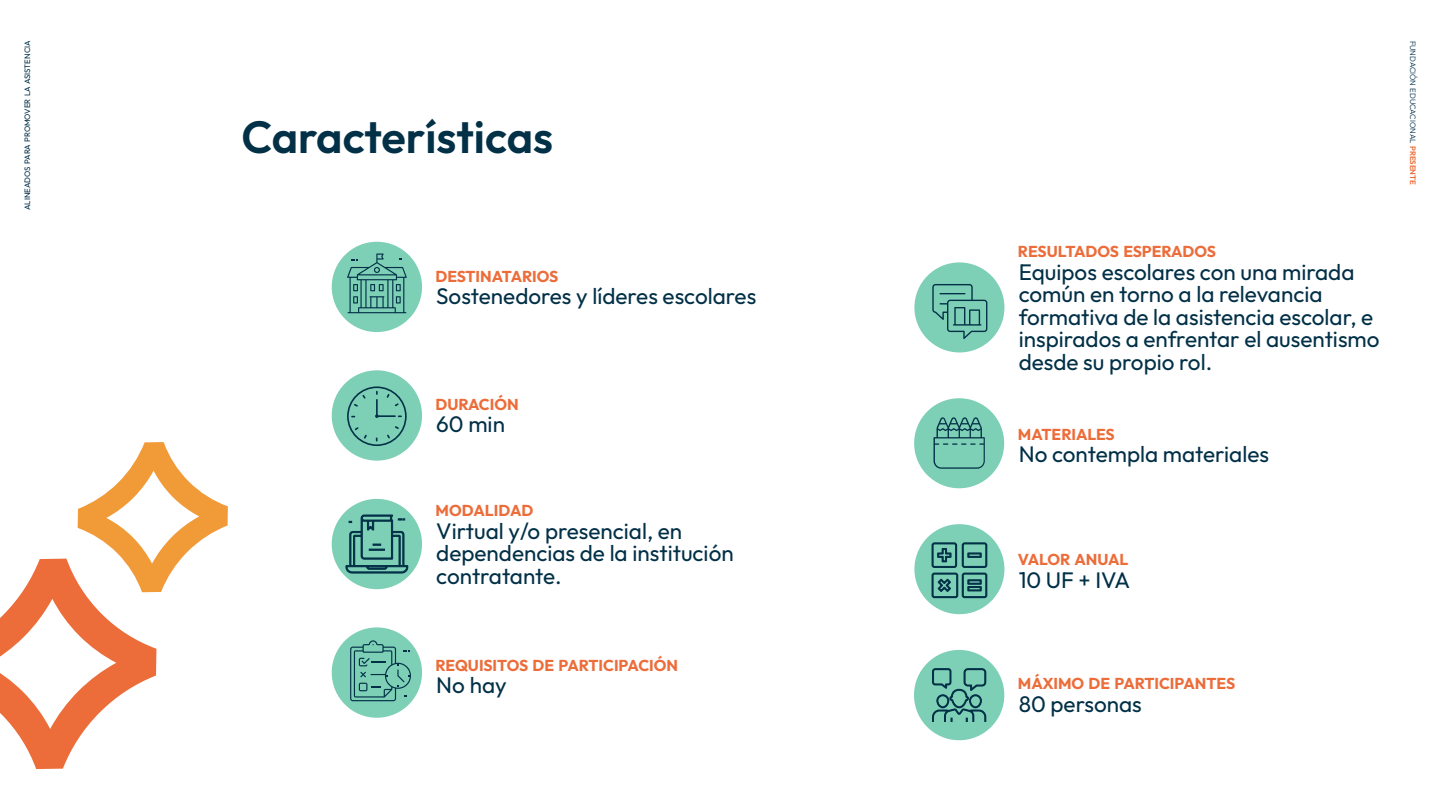
<style>
.page{position:relative;width:1440px;height:810px;background:#fff}
.page>*{position:absolute;margin:0;border:0;box-sizing:border-box;transform-origin:0 0}
.t1{font:600 45px "Outfit";color:#023047}
.t2{font:22.5px/22.5px "Outfit";color:#023047}
.t3{font:700 15.75px "Outfit";color:#ec6c3a}
.t4{font:7.88px "Outfit";color:#023047}
.t5{font:300 7.88px "Outfit";color:#023047}
.s1{font-weight:600;color:#ec6c3a}
</style>
<div class="page">
<div style="left:332px;top:242px;width:90px;height:90px;background:#7dcfb6;border-radius:50%"></div>
<div style="left:914px;top:262px;width:90px;height:90px;background:#7dcfb6;border-radius:50%"></div>
<div style="left:914px;top:398px;width:90px;height:90px;background:#7dcfb6;border-radius:50%"></div>
<div style="left:332px;top:370px;width:90px;height:91px;background:#7dcfb6;border-radius:50%"></div>
<div style="left:332px;top:499px;width:90px;height:90px;background:#7dcfb6;border-radius:50%"></div>
<div style="left:332px;top:627px;width:90px;height:91px;background:#7dcfb6;border-radius:50%"></div>
<div style="left:914px;top:524px;width:90px;height:90px;background:#7dcfb6;border-radius:50%"></div>
<div style="left:914px;top:650px;width:90px;height:90px;background:#7dcfb6;border-radius:50%"></div>
<svg style="left:347px;top:386px;width:60px;height:60px"></svg>
<svg style="left:932px;top:543px;width:55px;height:55px"></svg>
<svg style="left:932px;top:668px;width:54px;height:54px"></svg>
<svg style="left:346px;top:515px;width:62px;height:58px"></svg>
<svg style="left:347px;top:254px;width:60px;height:59px"></svg>
<svg style="left:350px;top:640px;width:61px;height:61px"></svg>
<svg style="left:0;top:442px;width:228px;height:327px"></svg>
<svg style="left:934px;top:417px;width:51px;height:52px"></svg>
<svg style="left:932px;top:284px;width:55px;height:55px"></svg>
<p class="t4" style="left:22px;top:210px;width:171px;rotate:-90deg">alineados para promover la asistencia</p>
<p class="t5" style="left:1418px;top:40px;width:146px;rotate:90deg">fundación educacional <span class="s1">presente</span></p>
<h1 class="t1" style="left:241px;top:108px;width:313px">Características</h1>
<p class="t3" style="left:436px;top:266px;width:124px">DESTINATARIOS</p>
<p class="t2" style="left:436px;top:285px;width:321px">Sostenedores y líderes escolares</p>
<p class="t3" style="left:436px;top:394px;width:85px">DURACIÓN</p>
<p class="t2" style="left:436px;top:414px;width:70px">60 min</p>
<p class="t3" style="left:436px;top:500px;width:99px">MODALIDAD</p>
<p class="t2" style="left:436px;top:520px;width:299px">Virtual y/o presencial, en dependencias de la institución contratante.</p>
<p class="t3" style="left:436px;top:655px;width:244px">REQUISITOS DE PARTICIPACIÓN</p>
<p class="t2" style="left:436px;top:675px;width:72px">No hay</p>
<p class="t3" style="left:1018px;top:241px;width:199px">RESULTADOS ESPERADOS</p>
<p class="t2" style="left:1019px;top:261px;width:362px">Equipos escolares con una mirada común en torno a la relevancia formativa de la asistencia escolar, e inspirados a enfrentar el ausentismo desde su propio rol.</p>
<p class="t3" style="left:1018px;top:424px;width:98px">MATERIALES</p>
<p class="t2" style="left:1019px;top:443px;width:252px">No contempla materiales</p>
<p class="t3" style="left:1018px;top:549px;width:112px">VALOR ANUAL</p>
<p class="t2" style="left:1019px;top:569px;width:113px">10 UF + IVA</p>
<p class="t3" style="left:1018px;top:673px;width:219px">MÁXIMO DE PARTICIPANTES</p>
<p class="t2" style="left:1019px;top:693px;width:125px">80 personas</p>
</div>
